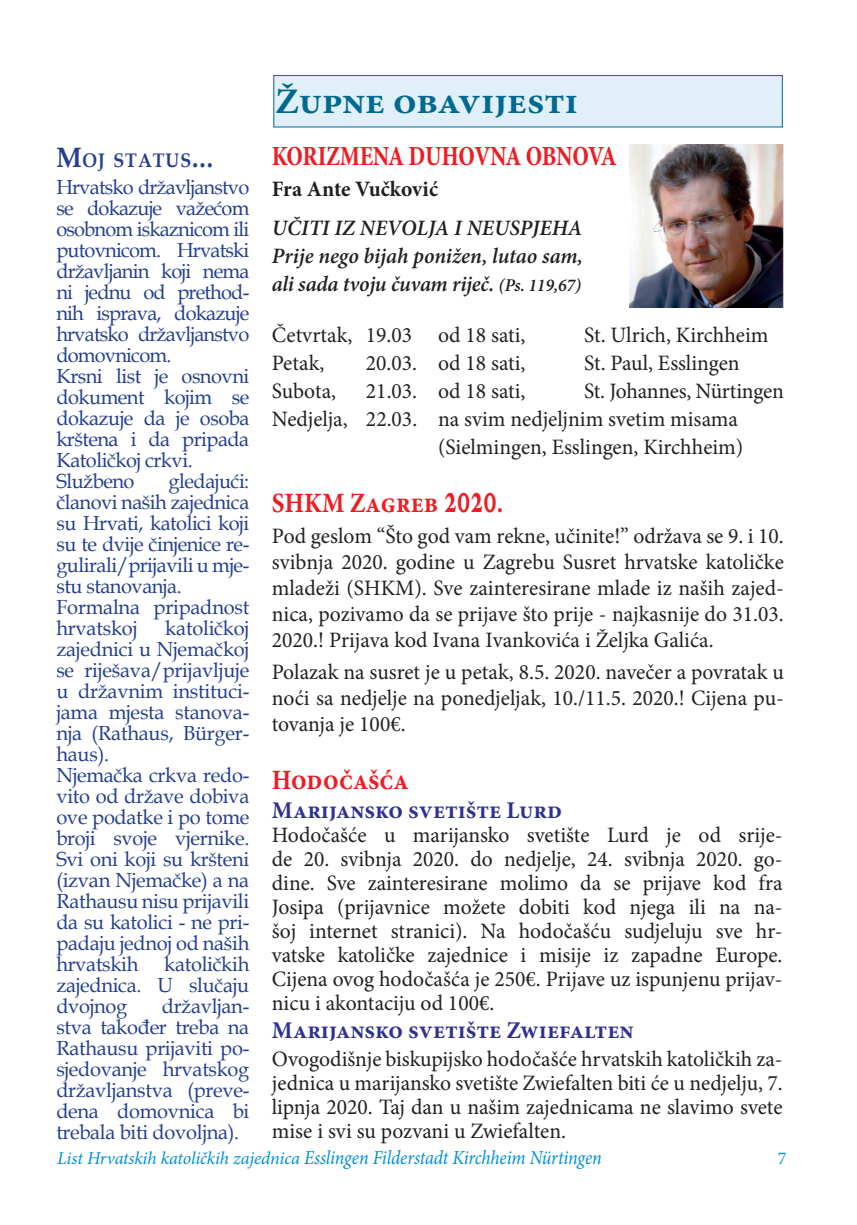
<style>
.page{position:relative;width:857px;height:1225px;background:#fff}
.page>*{position:absolute;margin:0;border:0;box-sizing:border-box;transform-origin:0 0}
.t1{font:700 36px "Minion Pro";color:#006991;scale:1.06 1}
.t2{font:700 28px "Minion Pro";color:#ee1d23;scale:.9 1}
.t3{font:700 condensed 28px "Minion Pro";letter-spacing:-.02em;color:#ee1d23;scale:.9 1}
.t4{font:700 24px "Minion Pro";color:#2e3092}
.t5{font:22px/24px "Minion Pro";color:#231f20;text-align:justify}
.t6{font:italic 600 22px/28px "Minion Pro";letter-spacing:-.01em;color:#231f20;text-align:justify}
.t7{font:700 22px "Minion Pro";color:#231f20}
.t8{font:20.4px/21px "Book Antiqua";letter-spacing:-.015em;color:#253f8e}
.t9{font:20.4px/21px "Book Antiqua";letter-spacing:-.04em;color:#253f8e}
.t10{font:italic 19.8px "Minion Pro";letter-spacing:-.01em;color:#008fd5;scale:.91 1}
.t11{font:700 19.6px "Book Antiqua";letter-spacing:.055em;color:#253f8e;scale:.9 1}
.t12{font:18px "Minion Pro";color:#008fd5}
.s1{font-size:28px}
.s2{font-size:18px}
.s3{font-size:42px}
</style>
<div class="page">
<div style="left:273px;top:75px;width:509px;height:52px;background:#e1eff9;border:1px solid #006991"></div>
<img style="left:629px;top:145px;width:154px;height:162px">
<p class="t11" style="left:56px;top:147px;width:175px"><span class="s1">M</span>OJ STATUS<span class="s1">...</span></p>
<p class="t9" style="left:56px;top:176px;width:194px">Hrvatsko državljanstvo se dokazuje važećom osobnom iskaznicom ili putovnicom. Hrvatski državljanin koji nema ni jednu od prethod&shy;nih isprava, dokazuje hrvatsko državljanstvo domovnicom.<br>Krsni list je osnovni dokument kojim se dokazuje da je osoba krštena i da pripada<br>Katoličkoj crkvi.<br>Službeno</p>
<p class="t8" style="left:56px;top:470px;width:194px;text-indent:112px">gledajući: članovi naših zajednica su Hrvati, katolici koji su te dvije činjenice re&shy;gulirali/prijavili u mje&shy;stu stanovanja.<br>Formalna pripadnost hrvatskoj</p>
<p class="t8" style="left:56px;top:617px;width:194px;text-indent:109px">katoličkoj zajednici u Njemačkoj se riješava/prijavljuje u državnim instituci&shy;jama mjesta stanova&shy;nja (Rathaus, Bürger&shy;haus).<br>Njemačka crkva redo&shy;vito od države dobiva ove podatke i po tome broji svoje vjernike.<br>Svi oni koji su kršteni (izvan Njemačke) a na<br>Rathausu nisu prijavili da su katolici - ne pri&shy;padaju jednoj od naših hrvatskih</p>
<p class="t8" style="left:56px;top:953px;width:194px;text-align:justify;text-indent:108px">katoličkih zajednica. U slučaju dvojnog</p>
<p class="t8" style="left:56px;top:995px;width:194px;text-align:justify;text-indent:105px">državljan&shy;stva također treba na Rathausu prijaviti po&shy;sjedovanje hrvatskog državljanstva (preve&shy;dena domovnica bi trebala biti dovoljna).</p>
<h1 class="t1" style="left:275px;top:76px;width:287px">Župne obavijesti</h1>
<p class="t3" style="left:272px;top:137px;width:384px">KORIZMENA DUHOVNA OBNOVA</p>
<p class="t7" style="left:272px;top:174px;width:168px">Fra Ante Vučković</p>
<p class="t6" style="left:272px;top:214px;width:312px">UČITI IZ NEVOLJA I NEUSPJEHA Prije nego bijah ponižen, lutao sam, ali sada tvoju čuvam riječ. <span class="s2">(Ps. 119,67)</span></p>
<p class="t5" style="left:272px;top:323px;width:255px">Četvrtak, 19.03 od 18 sati,</p>
<p class="t5" style="left:584px;top:323px;width:186px">St. Ulrich, Kirchheim</p>
<p class="t5" style="left:272px;top:351px;width:54px">Petak,</p>
<p class="t5" style="left:366px;top:351px;width:161px">20.03. od 18 sati,</p>
<p class="t5" style="left:584px;top:351px;width:157px">St. Paul, Esslingen</p>
<p class="t5" style="left:272px;top:379px;width:66px">Subota,</p>
<p class="t5" style="left:366px;top:379px;width:161px">21.03. od 18 sati,</p>
<p class="t5" style="left:584px;top:379px;width:201px">St. Johannes, Nürtingen</p>
<p class="t5" style="left:272px;top:407px;width:467px">Nedjelja, 22.03. na svim nedjeljnim svetim misama</p>
<p class="t5" style="left:438px;top:435px;width:307px">(Sielmingen, Esslingen, Kirchheim)</p>
<p class="t2" style="left:272px;top:483px;width:258px">SHKM Zagreb <span class="s3">2020</span>.</p>
<p class="t5" style="left:272px;top:523px;width:513px;line-height:26px">Pod geslom “Što god vam rekne, učinite!” održava se 9. i 10. svibnja 2020. godine u Zagrebu Susret hrvatske katoličke mladeži (SHKM). Sve zainteresirane mlade iz naših zajed&shy;nica, pozivamo da se prijave što prije - najkasnije do 31.03.<br>2020.! Prijava kod Ivana Ivankovića i Željka Galića.</p>
<p class="t5" style="left:272px;top:659px;width:513px;line-height:26px">Polazak na susret je u petak, 8.5. 2020. navečer a povratak u noći sa nedjelje na ponedjeljak, 10./11.5. 2020.! Cijena pu&shy;tovanja je 100€.</p>
<p class="t2" style="left:272px;top:760px;width:154px">Hodočašća</p>
<p class="t4" style="left:272px;top:793px;width:291px">Marijansko svetište Lurd</p>
<p class="t5" style="left:272px;top:823px;width:512px">Hodočašće u marijansko svetište Lurd je od srije&shy;de 20. svibnja 2020. do nedjelje, 24. svibnja 2020. go&shy;dine. Sve zainteresirane molimo da se prijave kod fra Josipa (prijavnice možete dobiti kod njega ili na na&shy;šoj internet stranici). Na hodočašću sudjeluju sve hr&shy;vatske katoličke zajednice i misije iz zapadne Europe.<br>Cijena ovog hodočašća je 250€. Prijave uz ispunjenu prijav&shy;nicu i akontaciju od 100€.</p>
<p class="t4" style="left:272px;top:1013px;width:363px">Marijansko svetište Zwiefalten</p>
<p class="t5" style="left:272px;top:1047px;width:512px">Ovogodišnje biskupijsko hodočašće hrvatskih katoličkih za&shy;jednica u marijansko svetište Zwiefalten biti će u nedjelju, 7. lipnja 2020. Taj dan u našim zajednicama ne slavimo svete mise i svi su pozvani u Zwiefalten.</p>
<p class="t10" style="left:57px;top:1144px;width:599px"><span class="s2">List Hrvatskih katoličkih zajednica</span> Esslingen Filderstadt Kirchheim Nürtingen</p>
<p class="t12" style="left:777px;top:1146px;width:10px">7</p>
</div>
